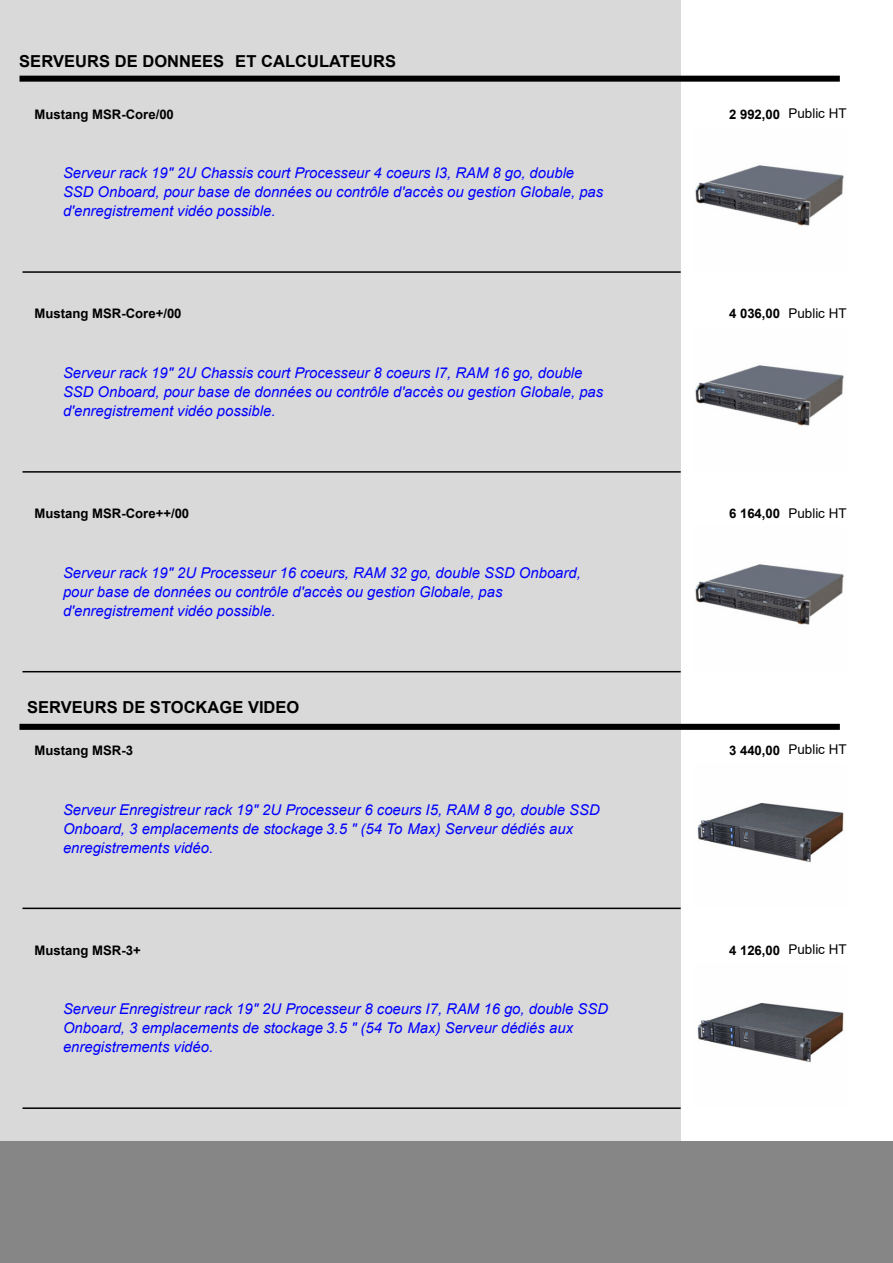
<style>
.page{position:relative;width:893px;height:1263px;background:#fff}
.page>*{position:absolute;margin:0;border:0;box-sizing:border-box;transform-origin:0 0}
.t1{font:700 16.5px "Arial";letter-spacing:.005em;color:#000}
.t2{font:italic 14.85px/19px "Arial";color:#00f}
.t3{font:13.35px "Arial";color:#000}
.t4{font:700 13.2px "Arial";color:#000}
.s1{font-weight:700;font-size:13.2px}
</style>
<div class="page">
<div style="left:0;top:0;width:680px;height:1263px;background:#d9d9d9"></div>
<hr style="left:22px;top:271px;width:659px;height:2px;background:#000">
<hr style="left:22px;top:471px;width:659px;height:2px;background:#000">
<hr style="left:22px;top:671px;width:659px;height:1px;background:#000">
<hr style="left:22px;top:907px;width:659px;height:2px;background:#000">
<hr style="left:22px;top:1107px;width:659px;height:2px;background:#000">
<div style="left:22px;top:76px;width:815px;height:6px;background:#000"></div>
<img style="left:695px;top:165px;width:149px;height:61px">
<img style="left:695px;top:365px;width:149px;height:61px">
<img style="left:695px;top:564px;width:149px;height:61px">
<div style="left:22px;top:724px;width:815px;height:6px;background:#000"></div>
<img style="left:697px;top:803px;width:147px;height:60px">
<img style="left:697px;top:1003px;width:147px;height:60px">
<div style="left:0;top:1141px;width:893px;height:122px;background:#868686"></div>
<p class="t1" style="left:19px;top:55px;width:378px">SERVEURS DE DONNEES ET CALCULATEURS</p>
<p class="t4" style="left:35px;top:109px;width:141px">Mustang MSR-Core/00</p>
<p class="t2" style="left:63px;top:165px;width:542px">Serveur rack 19" 2U Chassis court Processeur 4 coeurs I3, RAM 8 go, double<br>SSD Onboard, pour base de données ou contrôle d'accès ou gestion Globale, pas d'enregistrement vidéo possible.</p>
<p class="t4" style="left:35px;top:309px;width:148px">Mustang MSR-Core+/00</p>
<p class="t2" style="left:63px;top:365px;width:542px">Serveur rack 19" 2U Chassis court Processeur 8 coeurs I7, RAM 16 go, double<br>SSD Onboard, pour base de données ou contrôle d'accès ou gestion Globale, pas d'enregistrement vidéo possible.</p>
<p class="t4" style="left:35px;top:508px;width:156px">Mustang MSR-Core++/00</p>
<p class="t2" style="left:63px;top:564px;width:519px">Serveur rack 19" 2U Processeur 16 coeurs, RAM 32 go, double SSD Onboard, pour base de données ou contrôle d'accès ou gestion Globale, pas d'enregistrement vidéo possible.</p>
<p class="t1" style="left:27px;top:701px;width:274px">SERVEURS DE STOCKAGE VIDEO</p>
<p class="t4" style="left:35px;top:745px;width:100px">Mustang MSR-3</p>
<p class="t2" style="left:63px;top:801px;width:538px">Serveur Enregistreur rack 19" 2U Processeur 6 coeurs I5, RAM 8 go, double SSD<br>Onboard, 3 emplacements de stockage 3.5 " (54 To Max) Serveur dédiés aux enregistrements vidéo.</p>
<p class="t4" style="left:35px;top:945px;width:108px">Mustang MSR-3+</p>
<p class="t2" style="left:63px;top:1001px;width:547px">Serveur Enregistreur rack 19" 2U Processeur 8 coeurs I7, RAM 16 go, double SSD<br>Onboard, 3 emplacements de stockage 3.5 " (54 To Max) Serveur dédiés aux enregistrements vidéo.</p>
<p class="t3" style="left:729px;top:108px;width:119px"><span class="s1">2 992,00</span> Public HT</p>
<p class="t3" style="left:729px;top:308px;width:119px"><span class="s1">4 036,00</span> Public HT</p>
<p class="t3" style="left:729px;top:508px;width:119px"><span class="s1">6 164,00</span> Public HT</p>
<p class="t3" style="left:729px;top:745px;width:119px"><span class="s1">3 440,00</span> Public HT</p>
<p class="t3" style="left:729px;top:944px;width:119px"><span class="s1">4 126,00</span> Public HT</p>
</div>
